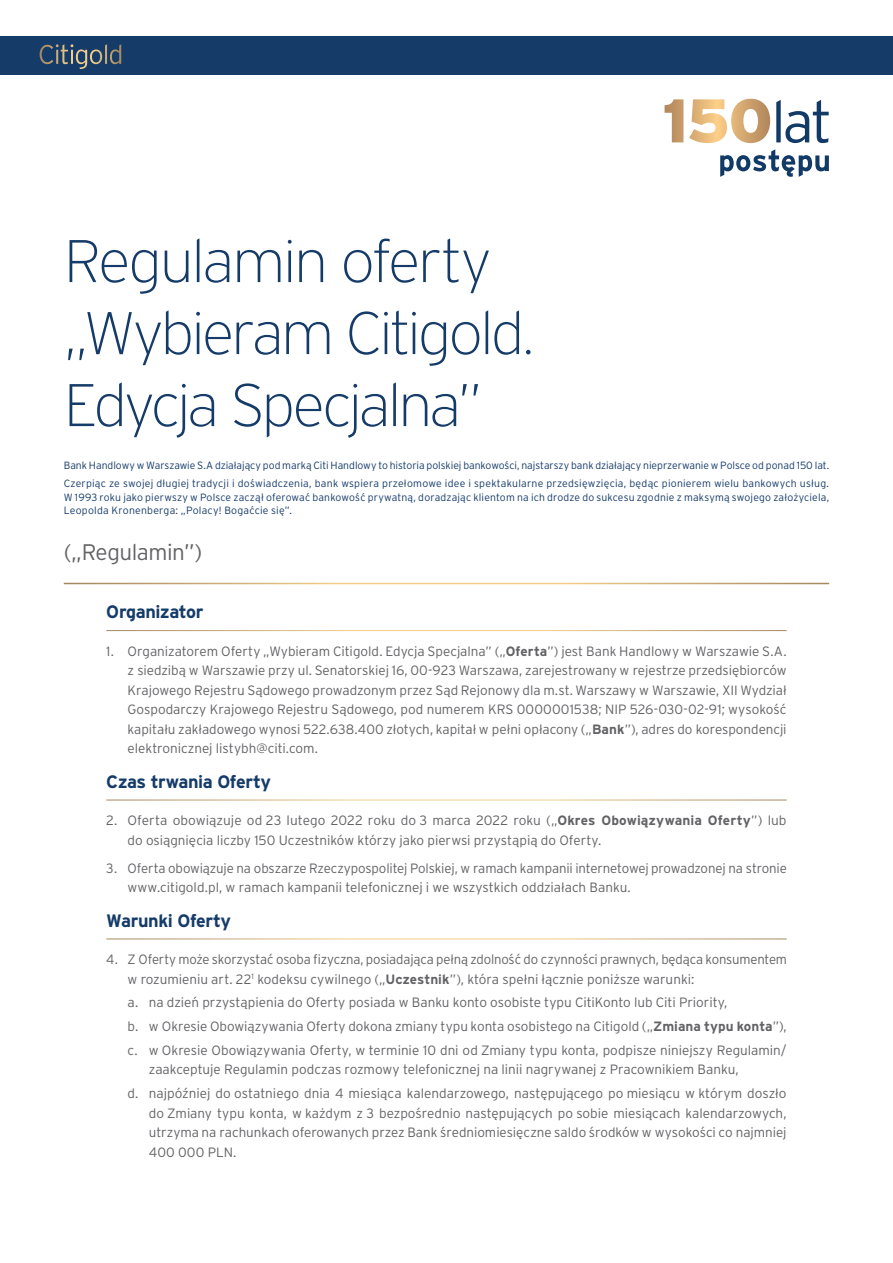
<style>
.page{position:relative;width:893px;height:1263px;background:#fff}
.page>*{position:absolute;margin:0;border:0;box-sizing:border-box;transform-origin:0 0}
.t1{font:300 expanded 60px/72px "Interstate Pl";letter-spacing:-.045em;color:#153b69}
.t2{font:300 22.5px "Interstate Pl";letter-spacing:-.025em;color:#636366}
.t3{font:700 18px "Interstate Pl";letter-spacing:-.025em;color:#153b69}
.t4{font:300 13.5px/19.5px "Interstate Pl";letter-spacing:-.005em;color:#636366}
.t5{font:300 10.5px/17.7px "Interstate Pl";letter-spacing:.01em;color:#153b69}
.s1{font-weight:700}
</style>
<div class="page">
<div style="left:0;top:37px;width:893px;height:38px;background:#153b69"></div>
<svg style="left:40px;top:44px;width:81px;height:25px"></svg>
<svg style="left:665px;top:99px;width:18px;height:43px"></svg>
<svg style="left:689px;top:99px;width:81px;height:44px"></svg>
<svg style="left:776px;top:100px;width:53px;height:43px"></svg>
<svg style="left:720px;top:149px;width:109px;height:28px"></svg>
<h1 class="t1" style="left:64px;top:225px;width:472px">Regulamin oferty „Wybieram Citigold.<br>Edycja Specjalna”</h1>
<p class="t5" style="left:64px;top:457px;width:767px">Bank Handlowy w Warszawie S.A działający pod marką Citi Handlowy to historia polskiej bankowości, najstarszy bank działający nieprzerwanie w Polsce od ponad 150 lat.<br>Czerpiąc ze swojej długiej tradycji i doświadczenia, bank wspiera przełomowe idee i spektakularne przedsięwzięcia, będąc pionierem wielu bankowych usług.</p>
<p class="t5" style="left:64px;top:490px;width:767px;line-height:13.5px">W 1993 roku jako pierwszy w Polsce zaczął oferować bankowość prywatną, doradzając klientom na ich drodze do sukcesu zgodnie z maksymą swojego założyciela,<br>Leopolda Kronenberga: „Polacy! Bogaćcie się”.</p>
<h2 class="t2" style="left:64px;top:540px;width:140px">(„Regulamin”)</h2>
<h3 class="t3" style="left:106px;top:602px;width:99px">Organizator</h3>
<p class="t4" style="left:128px;top:641px;width:661px;text-align:justify;text-indent:-21px">1. Organizatorem Oferty „Wybieram Citigold. Edycja Specjalna” („<span class="s1">Oferta</span>”) jest Bank Handlowy w Warszawie S.A. z siedzibą w Warszawie przy ul. Senatorskiej 16, 00-923 Warszawa, zarejestrowany w rejestrze przedsiębiorców Krajowego Rejestru Sądowego prowadzonym przez Sąd Rejonowy dla m.st. Warszawy w Warszawie, XII Wydział Gospodarczy Krajowego Rejestru Sądowego, pod numerem KRS 0000001538; NIP 526-030-02-91; wysokość kapitału zakładowego wynosi 522.638.400 złotych, kapitał w pełni opłacony („<span class="s1">Bank</span>”), adres do korespondencji elektronicznej listybh@citi.com.</p>
<h3 class="t3" style="left:106px;top:771px;width:166px">Czas trwania Oferty</h3>
<p class="t4" style="left:128px;top:811px;width:660px;text-indent:-21px">2. Oferta obowiązuje od 23 lutego 2022 roku do 3 marca 2022 roku („<span class="s1">Okres Obowiązywania Oferty</span>”) lub do osiągnięcia liczby 150 Uczestników którzy jako pierwsi przystąpią do Oferty.</p>
<p class="t4" style="left:128px;top:858px;width:661px;text-indent:-21px">3. Oferta obowiązuje na obszarze Rzeczypospolitej Polskiej, w ramach kampanii internetowej prowadzonej na stronie www.citigold.pl, w ramach kampanii telefonicznej i we wszystkich oddziałach Banku.</p>
<h3 class="t3" style="left:106px;top:910px;width:126px">Warunki Oferty</h3>
<p class="t4" style="left:128px;top:949px;width:661px;text-indent:-21px">4. Z Oferty może skorzystać osoba fizyczna, posiadająca pełną zdolność do czynności prawnych, będąca konsumentem w rozumieniu art. 22<sup>1</sup> kodeksu cywilnego („<span class="s1">Uczestnik</span>”), która spełni łącznie poniższe warunki:</p>
<p class="t4" style="left:128px;top:991px;width:661px;line-height:23.7px">a. na dzień przystąpienia do Oferty posiada w Banku konto osobiste typu CitiKonto lub Citi Priority,<br>b. w Okresie Obowiązywania Oferty dokona zmiany typu konta osobistego na Citigold („<span class="s1">Zmiana typu konta</span>”), c. w Okresie Obowiązywania Oferty, w terminie 10 dni od Zmiany typu konta, podpisze niniejszy Regulamin/</p>
<p class="t4" style="left:128px;top:1058px;width:661px;line-height:23.7px;text-indent:21px">zaakceptuje Regulamin podczas rozmowy telefonicznej na linii nagrywanej z Pracownikiem Banku,<br>d. najpóźniej do ostatniego dnia 4 miesiąca kalendarzowego, następującego po miesiącu w którym doszło</p>
<p class="t4" style="left:149px;top:1103px;width:639px;text-align:justify">do Zmiany typu konta, w każdym z 3 bezpośrednio następujących po sobie miesiącach kalendarzowych, utrzyma na rachunkach oferowanych przez Bank średniomiesięczne saldo środków w wysokości co najmniej 400 000 PLN.</p>
</div>
